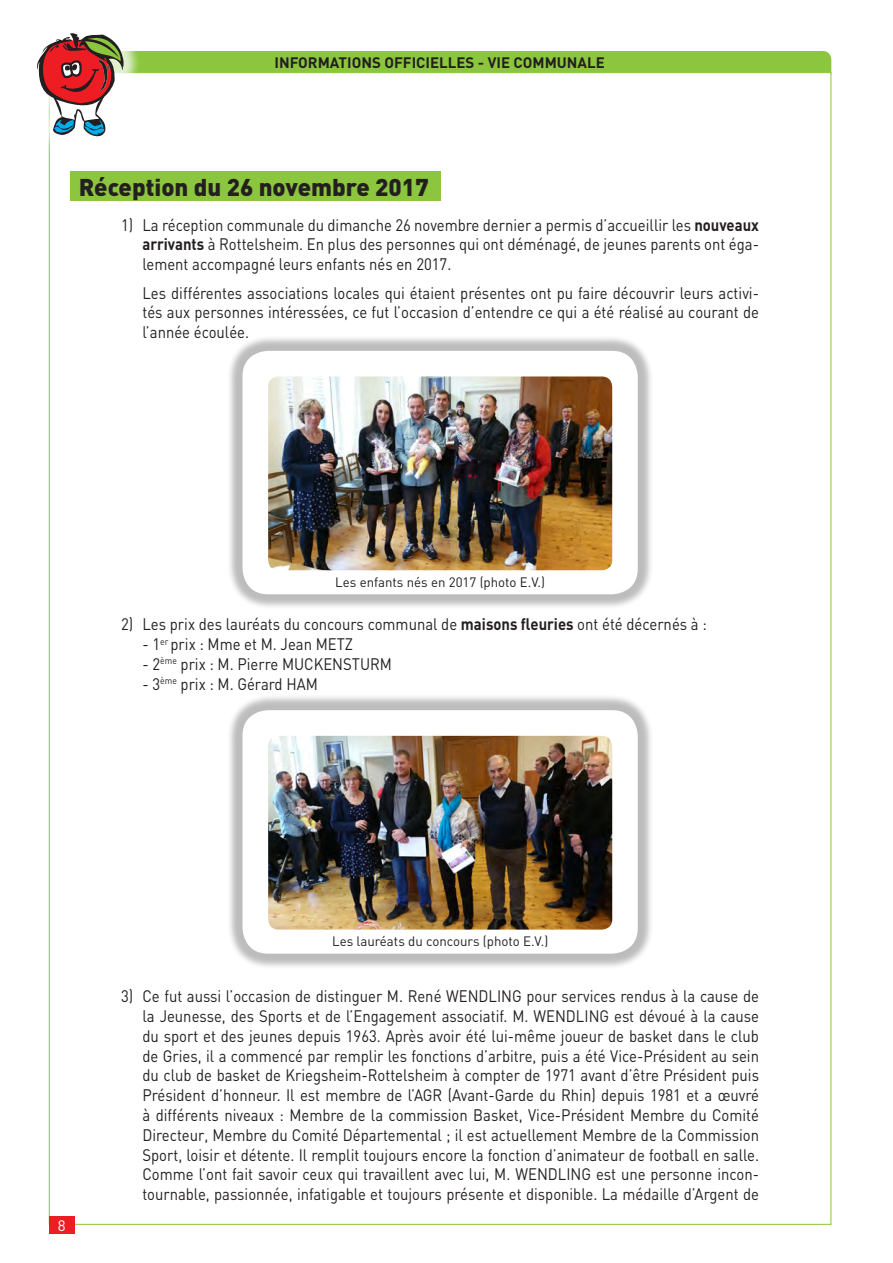
<style>
.page{position:relative;width:893px;height:1263px;background:#fff}
.page>*{position:absolute;margin:0;border:0;box-sizing:border-box;transform-origin:0 0}
.t1{font:900 24px "DIN";color:#231f20}
.t2{font:16.5px/19.8px "DIN";color:#231f20;text-align:justify;scale:.9 1}
.t3{font:700 15px "DIN";color:#231f20}
.t4{font:15px "DIN";color:#fff}
.t5{font:13.5px "DIN";color:#231f20}
.s1{font-weight:700}
</style>
<div class="page">
<div style="left:49px;top:51px;width:782px;height:30px;background:#8bc63e;border-radius:9px"></div>
<div style="left:49px;top:72px;width:782px;height:1153px;background:#fff;border:1px solid #8bc63e"></div>
<div style="left:49px;top:1216px;width:25px;height:17px;background:#ee1d23"></div>
<div style="left:20px;top:16px;width:121px;height:138px;background:#fff"></div>
<svg style="left:37px;top:33px;width:87px;height:107px"></svg>
<div style="left:70px;top:171px;width:370px;height:30px;background:#8bc63e"></div>
<div style="left:227px;top:335px;width:426px;height:275px;background:#231f20;opacity:.3"></div>
<div style="left:242px;top:351px;width:396px;height:243px;background:#fff;border-radius:26px"></div>
<div style="left:227px;top:694px;width:426px;height:275px;background:#231f20;opacity:.3"></div>
<div style="left:242px;top:710px;width:396px;height:244px;background:#fff;border-radius:26px"></div>
<img style="left:268px;top:376px;width:344px;height:194px">
<img style="left:268px;top:736px;width:344px;height:193px">
<p class="t3" style="left:274px;top:52px;width:332px">INFORMATIONS OFFICIELLES - VIE COMMUNALE</p>
<h1 class="t1" style="left:79px;top:171px;width:351px">Réception du 26 novembre 2017</h1>
<p class="t2" style="left:142px;top:214px;width:687px;text-indent:-21px">1) La réception communale du dimanche 26 novembre dernier a permis d’accueillir les <span class="s1">nouveaux arrivants</span> à Rottelsheim. En plus des personnes qui ont déménagé, de jeunes parents ont éga&shy;lement accompagné leurs enfants nés en 2017.</p>
<p class="t2" style="left:142px;top:282px;width:687px">Les différentes associations locales qui étaient présentes ont pu faire découvrir leurs activi&shy;tés aux personnes intéressées, ce fut l’occasion d’entendre ce qui a été réalisé au courant de l’année écoulée.</p>
<p class="t5" style="left:335px;top:573px;width:211px">Les enfants nés en 2017 (photo E.V.)</p>
<p class="t2" style="left:121px;top:614px;width:652px">2) Les prix des lauréats du concours communal de <span class="s1">maisons fleuries</span> ont été décernés à :</p>
<p class="t2" style="left:142px;top:634px;width:236px">- 1<sup>er</sup> prix : Mme et M. Jean METZ</p>
<p class="t2" style="left:142px;top:654px;width:279px">- 2<sup>ème</sup> prix : M. Pierre MUCKENSTURM</p>
<p class="t2" style="left:142px;top:673px;width:196px">- 3<sup>ème</sup> prix : M. Gérard HAM</p>
<p class="t4" style="left:58px;top:1216px;width:9px">8</p>
<p class="t5" style="left:332px;top:932px;width:218px">Les lauréats du concours (photo E.V.)</p>
<p class="t2" style="left:142px;top:986px;width:687px;text-indent:-21px">3) Ce fut aussi l’occasion de distinguer M. René WENDLING pour services rendus à la cause de la Jeunesse, des Sports et de l’Engagement associatif. M. WENDLING est dévoué à la cause du sport et des jeunes depuis 1963. Après avoir été lui-même joueur de basket dans le club de Gries, il a commencé par remplir les fonctions d’arbitre, puis a été Vice-Président au sein du club de basket de Kriegsheim-Rottelsheim à compter de 1971 avant d’être Président puis Président d’honneur. Il est membre de l’AGR (Avant-Garde du Rhin) depuis 1981 et a œuvré à différents niveaux : Membre de la commission Basket, Vice-Président Membre du Comité Directeur, Membre du Comité Départemental ; il est actuellement Membre de la Commission Sport, loisir et détente. Il remplit toujours encore la fonction d’animateur de football en salle.<br>Comme l’ont fait savoir ceux qui travaillent avec lui, M. WENDLING est une personne incon&shy;tournable, passionnée, infatigable et toujours présente et disponible. La médaille d’Argent de</p>
</div>
